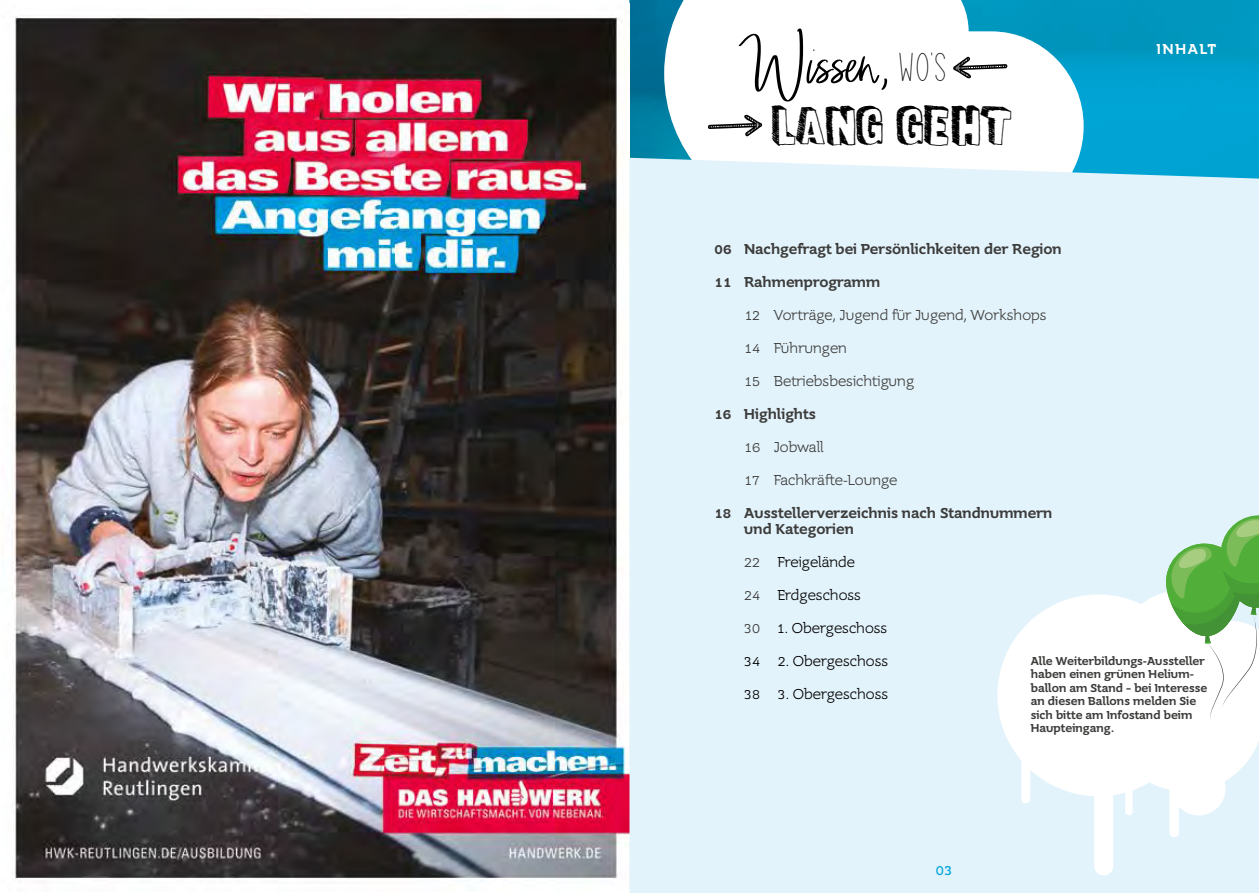
<style>
.page{position:relative;width:1259px;height:893px;background:#fff}
.page>*{position:absolute;margin:0;border:0;box-sizing:border-box;transform-origin:0 0}
.t1{font:68.7px "The Secret";color:#000}
.t2{font:39px "Fun Sized";color:#000}
.t3{font:15px/16.5px "Supra Medium Demiserif";color:#3c3c3b}
.t4{font:15px "Supra Light Demiserif";color:#3c3c3b}
.t5{font:15px "Supra Light Demiserif";color:#000}
.t6{font:15px "Supra Medium Demiserif";letter-spacing:.11em;color:#fff}
.t7{font:15px "Supra Normal Demiserif";color:#00a7d8}
.t8{font:12px/13.5px "Supra Medium Demiserif";color:#3c3c3b}
.s1{font-family:"Terrain";font-size:37.5px;color:#fff}
.s2{color:#3c3c3b}
</style>
<div class="page">
<img style="left:629px;top:0;width:630px;height:158px">
<svg style="left:664px;top:0;width:419px;height:158px"></svg>
<svg style="left:859px;top:56px;width:20px;height:27px"></svg>
<img style="left:12px;top:16px;width:617px;height:865px">
<div style="left:629px;top:158px;width:630px;height:735px;background:#e3f3fb"></div>
<svg style="left:997px;top:591px;width:262px;height:284px"></svg>
<svg style="left:1165px;top:514px;width:94px;height:206px"></svg>
<svg style="left:707px;top:114px;width:55px;height:24px"></svg>
<svg style="left:952px;top:55px;width:56px;height:24px"></svg>
<h1 class="t1" style="left:755px;top:17px;width:193px">Wisse ,<span class="s1">WO'S</span></h1>
<h2 class="t2" style="left:772px;top:101px;width:241px">LANG GEHT</h2>
<p class="t6" style="left:1157px;top:39px;width:61px">INHALT</p>
<p class="t3" style="left:714px;top:240px;width:349px">06 Nachgefragt bei Persönlichkeiten der Region</p>
<p class="t3" style="left:714px;top:273px;width:167px">11 Rahmenprogramm</p>
<p class="t4" style="left:744px;top:305px;width:304px">12 Vorträge, Jugend für Jugend, Workshops</p>
<p class="t4" style="left:744px;top:338px;width:104px">14 Führungen</p>
<p class="t4" style="left:744px;top:371px;width:171px">15 Betriebsbesichtigung</p>
<p class="t3" style="left:714px;top:405px;width:103px">16 Highlights</p>
<p class="t4" style="left:744px;top:437px;width:81px">16 Jobwall</p>
<p class="t4" style="left:744px;top:470px;width:155px">17 Fachkräfte-Lounge</p>
<p class="t3" style="left:744px;top:504px;width:310px;text-indent:-30px">18 Ausstellerverzeichnis nach Standnummern und Kategorien</p>
<p class="t5" style="left:744px;top:553px;width:112px"><span class="s2">22</span> Freigelände</p>
<p class="t5" style="left:744px;top:586px;width:118px"><span class="s2">24</span> Erdgeschoss</p>
<p class="t5" style="left:744px;top:619px;width:145px"><span class="s2">30</span> 1. Obergeschoss</p>
<p class="t5" style="left:744px;top:652px;width:145px">34 2. Obergeschoss</p>
<p class="t5" style="left:744px;top:685px;width:145px">38 3. Obergeschoss</p>
<p class="t8" style="left:1030px;top:654px;width:178px">Alle Weiterbildungs-Aussteller haben einen grünen Helium&shy;ballon am Stand – bei Interesse an diesen Ballons melden Sie sich bitte am Infostand beim<br>Haupteingang.</p>
<p class="t7" style="left:936px;top:860px;width:18px">03</p>
</div>
